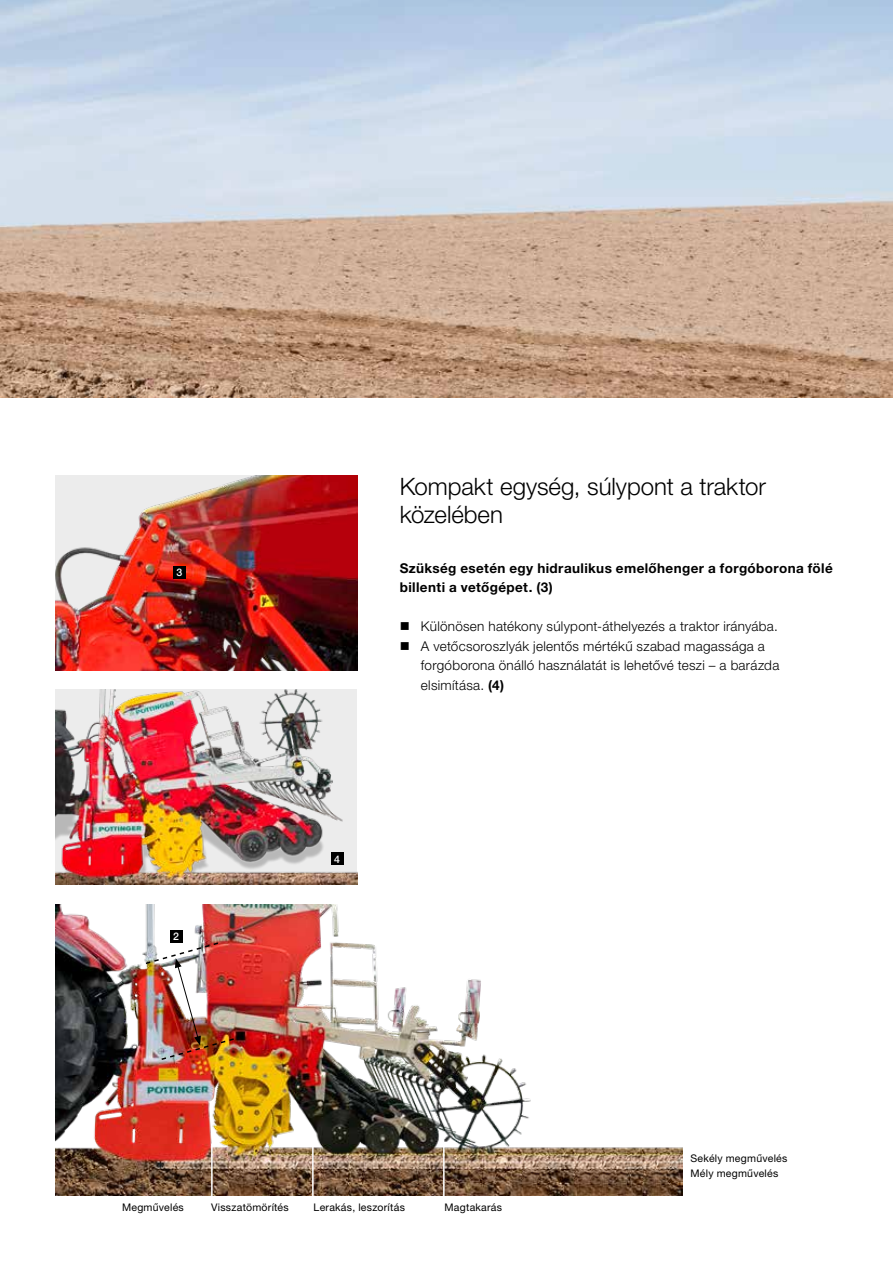
<style>
.page{position:relative;width:893px;height:1263px;background:#fff}
.page>*{position:absolute;margin:0;border:0;box-sizing:border-box;transform-origin:0 0}
.t1{font:300 24px/28.5px "Helvetica Neue LTW1 G";letter-spacing:-.005em;color:#000}
.t2{font:300 13.5px/19.5px "Helvetica Neue LTW1 G";letter-spacing:.02em;color:#000}
.t3{font:700 13.5px/19.5px "Helvetica Neue LTW1 G";letter-spacing:.03em;color:#000}
.t4{font:10.5px/15px "Helvetica Neue LTW1 G";letter-spacing:.025em;color:#000}
.t5{font:500 10.5px "Helvetica Neue LTW1 G";color:#fff}
.s1{font-weight:700}
</style>
<div class="page">
<img style="left:55px;top:904px;width:627px;height:291px">
<img style="left:55px;top:689px;width:302px;height:195px">
<img style="left:55px;top:475px;width:302px;height:195px">
<img style="left:0;top:0;width:893px;height:397px">
<div style="left:173px;top:566px;width:13px;height:13px;background:#000"></div>
<div style="left:170px;top:930px;width:12px;height:12px;background:#000"></div>
<div style="left:331px;top:852px;width:13px;height:13px;background:#000"></div>
<img style="left:144px;top:941px;width:92px;height:120px">
<hr style="left:211px;top:1143px;width:2px;height:54px;background:#fff">
<hr style="left:312px;top:1144px;width:2px;height:53px;background:#fff">
<hr style="left:443px;top:1144px;width:2px;height:53px;background:#fff">
<p class="t5" style="left:176px;top:566px;width:7px">3</p>
<p class="t5" style="left:173px;top:930px;width:7px">2</p>
<h1 class="t1" style="left:400px;top:472px;width:368px">Kompakt egység, súlypont a traktor közelében</h1>
<p class="t3" style="left:400px;top:558px;width:435px">Szükség esetén egy hidraulikus emelőhenger a forgóborona fölé billenti a vetőgépet. (3)</p>
<p class="t2" style="left:400px;top:616px;width:380px">■ Különösen hatékony súlypont-áthelyezés a traktor irányába.</p>
<p class="t2" style="left:421px;top:636px;width:360px;text-indent:-21px">■ A vetőcsoroszlyák jelentős mértékű szabad magassága a forgóborona önálló használatát is lehetővé teszi – a barázda elsimítása. <span class="s1">(4)</span></p>
<p class="t5" style="left:334px;top:852px;width:7px">4</p>
<p class="t4" style="left:691px;top:1151px;width:98px">Sekély megművelés<br>Mély megművelés</p>
<p class="t4" style="left:122px;top:1200px;width:63px">Megművelés</p>
<p class="t4" style="left:211px;top:1200px;width:79px">Visszatömörítés</p>
<p class="t4" style="left:314px;top:1200px;width:93px">Lerakás, leszorítás</p>
<p class="t4" style="left:445px;top:1200px;width:59px">Magtakarás</p>
</div>
